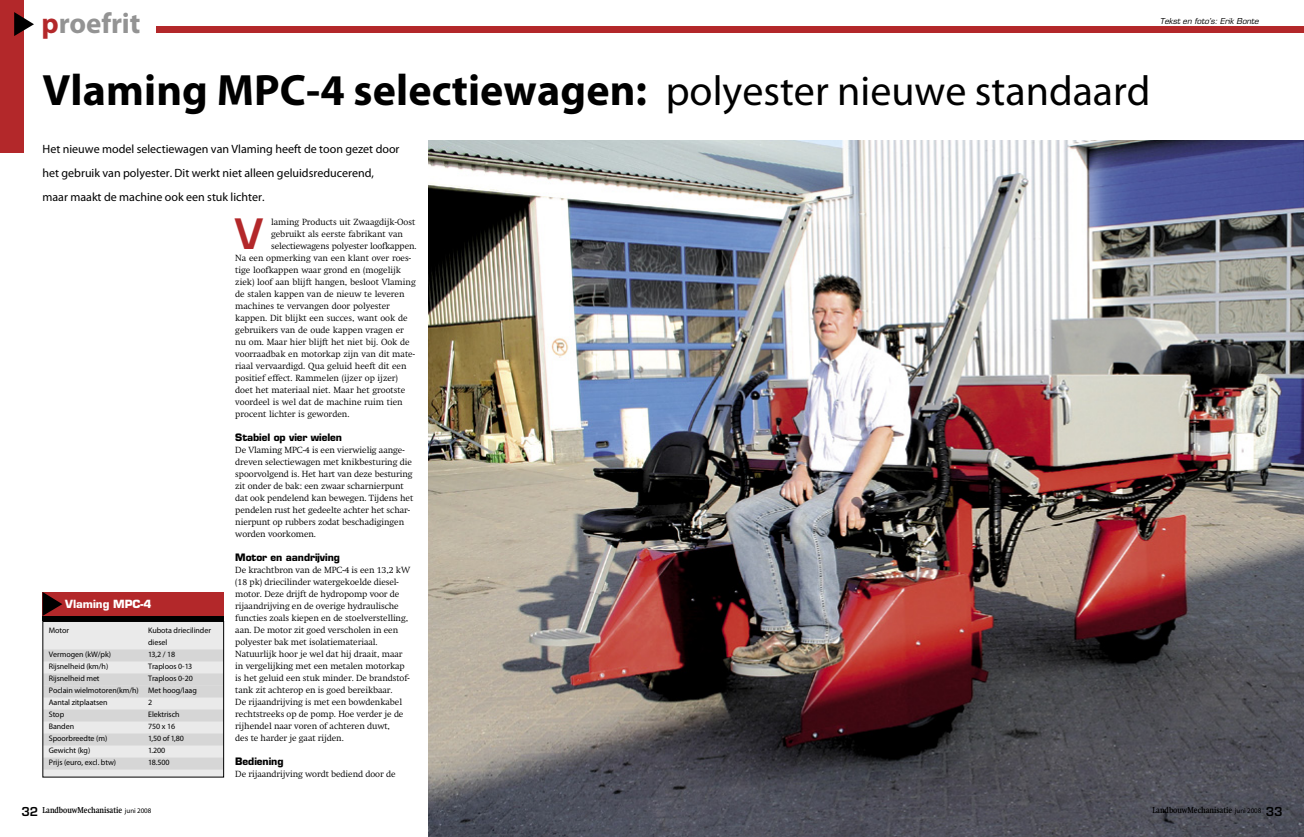
<style>
.page{position:relative;width:1304px;height:837px;background:#fff}
.page>*{position:absolute;margin:0;border:0;box-sizing:border-box;transform-origin:0 0}
.t1{font:700 44px "Myriad Pro";letter-spacing:.005em;color:#000}
.t2{font:600 40.8px "Eurostile LT Std";color:#b3282a}
.t3{font:700 29px "Myriad Pro";letter-spacing:-.005em;color:#939393}
.t4{font:12px/24px "Myriad Pro";color:#000}
.t5{font:700 11px "Eurostile LT Std";color:#fff}
.t6{font:700 10px "Eurostile LT Std";letter-spacing:-.005em;color:#000}
.t7{font:300 8.8px/12px "Swift";letter-spacing:-.005em;color:#000}
.t8{font:700 8.4px "Swift";letter-spacing:-.005em;color:#000;scale:.83 1}
.t9{font:8px/12px "Myriad Pro";letter-spacing:-.005em;color:#000}
.t10{font:italic 8px "Eurostile LT Std";color:#000}
.s1{color:#b3282a}
.s2{font-weight:400;font-size:42px}
.s3{font-family:"Eurostile LT Std";font-weight:600;font-size:12px}
.s4{font-family:"Myriad Pro";font-weight:400;font-size:7px}
</style>
<div class="page">
<div style="left:0;top:0;width:24px;height:153px;background:#b3282a"></div>
<div style="left:156px;top:27px;width:496px;height:6px;background:#b3282a"></div>
<svg style="left:14px;top:12px;width:20px;height:24px"></svg>
<div style="left:652px;top:27px;width:652px;height:6px;background:#b3282a"></div>
<img style="left:428px;top:141px;width:876px;height:695px">
<div style="left:43px;top:615px;width:181px;height:6px;background:#000"></div>
<div style="left:43px;top:591px;width:181px;height:24px;background:#b3282a"></div>
<svg style="left:43px;top:591px;width:19px;height:24px"></svg>
<div style="left:43px;top:621px;width:181px;height:155px;background:#eaeaea"></div>
<div style="left:43px;top:649px;width:180px;height:12px;background:#d6d6d6"></div>
<div style="left:43px;top:673px;width:180px;height:12px;background:#d6d6d6"></div>
<div style="left:43px;top:685px;width:180px;height:12px;background:#d6d6d6"></div>
<div style="left:43px;top:709px;width:180px;height:12px;background:#d6d6d6"></div>
<div style="left:43px;top:733px;width:180px;height:12px;background:#d6d6d6"></div>
<div style="left:43px;top:757px;width:180px;height:12px;background:#d6d6d6"></div>
<div style="left:43px;top:621px;width:181px;height:156px;border:1px solid #000"></div>
<h3 class="t3" style="left:42px;top:7px;width:100px"><span class="s1">p</span>roefrit</h3>
<p class="t10" style="left:1160px;top:17px;width:100px">Tekst en foto’s: Erik Bonte</p>
<h1 class="t1" style="left:43px;top:65px;width:1110px">Vlaming MPC-4 selectiewagen: <span class="s2">polyester nieuwe standaard</span></h1>
<h3 class="t4" style="left:43px;top:137px;width:359px">Het nieuwe model selectiewagen van Vlaming heeft de toon gezet door het gebruik van polyester. Dit werkt niet alleen geluidsreducerend, maar maakt de machine ook een stuk lichter.</h3>
<h2 class="t2" style="left:235px;top:208px;width:29px">V</h2>
<p class="t7" style="left:271px;top:216px;width:146px">laming Products uit Zwaagdijk-Oost</p>
<p class="t7" style="left:271px;top:228px;width:133px">gebruikt als eerste fabrikant van</p>
<p class="t7" style="left:271px;top:240px;width:147px">selectiewagens polyester loofkappen.</p>
<p class="t7" style="left:235px;top:252px;width:177px">Na een opmerking van een klant over roes-</p>
<p class="t7" style="left:235px;top:264px;width:167px">tige loofkappen waar grond en (mogelijk</p>
<p class="t7" style="left:235px;top:276px;width:182px">ziek) loof aan blijft hangen, besloot Vlaming</p>
<p class="t7" style="left:235px;top:288px;width:171px">de stalen kappen van de nieuw te leveren</p>
<p class="t7" style="left:235px;top:300px;width:156px">machines te vervangen door polyester</p>
<p class="t7" style="left:235px;top:312px;width:174px">kappen. Dit blijkt een succes, want ook de</p>
<p class="t7" style="left:235px;top:324px;width:170px">gebruikers van de oude kappen vragen er</p>
<p class="t7" style="left:235px;top:336px;width:176px">nu om. Maar hier blijft het niet bij. Ook de</p>
<p class="t7" style="left:235px;top:348px;width:181px">voorraadbak en motorkap zijn van dit mate-</p>
<p class="t7" style="left:235px;top:360px;width:173px">riaal vervaardigd. Qua geluid heeft dit een</p>
<p class="t7" style="left:235px;top:372px;width:164px">positief effect. Rammelen (ijzer op ijzer)</p>
<p class="t7" style="left:235px;top:384px;width:171px">doet het materiaal niet. Maar het grootste</p>
<p class="t7" style="left:235px;top:396px;width:169px">voordeel is wel dat de machine ruim tien</p>
<p class="t7" style="left:235px;top:408px;width:116px">procent lichter is geworden.</p>
<p class="t6" style="left:235px;top:431px;width:108px">Stabiel op vier wielen</p>
<p class="t7" style="left:235px;top:444px;width:180px">De Vlaming MPC-4 is een vierwielig aange&shy;dreven selectiewagen met knikbesturing die spoorvolgend is. Het hart van deze besturing zit onder de bak: een zwaar scharnierpunt dat ook pendelend kan bewegen. Tijdens het pendelen rust het gedeelte achter het schar&shy;nierpunt op rubbers zodat beschadigingen worden voorkomen.</p>
<p class="t6" style="left:235px;top:551px;width:106px">Motor en aandrijving</p>
<p class="t7" style="left:235px;top:564px;width:177px">De krachtbron van de MPC-4 is een 13,2 kW (18 pk) driecilinder watergekoelde diesel&shy;motor. Deze drijft de hydropomp voor de rijaandrijving en de overige hydraulische functies zoals kiepen en de stoelverstelling, aan. De motor zit goed verscholen in een polyester bak met isolatiemateriaal.<br>Natuurlijk hoor je wel dat hij draait, maar in vergelijking met een metalen motorkap is het geluid een stuk minder. De brandstof&shy;tank zit achterop en is goed bereikbaar.<br>De rijaandrijving is met een bowdenkabel rechtstreeks op de pomp. Hoe verder je de rijhendel naar voren of achteren duwt,<br>des te harder je gaat rijden.</p>
<p class="t6" style="left:235px;top:755px;width:50px">Bediening</p>
<p class="t7" style="left:235px;top:768px;width:162px">De rijaandrijving wordt bediend door de</p>
<p class="t5" style="left:65px;top:597px;width:88px">Vlaming MPC-4</p>
<p class="t9" style="left:49px;top:624px;width:22px">Motor</p>
<p class="t9" style="left:148px;top:624px;width:64px">Kubota driecilinder diesel</p>
<p class="t9" style="left:49px;top:648px;width:64px">Vermogen (kW/pk)</p>
<p class="t9" style="left:148px;top:648px;width:29px">13,2 / 18</p>
<p class="t9" style="left:49px;top:660px;width:61px">Rijsnelheid (km/h)</p>
<p class="t9" style="left:148px;top:660px;width:45px">Traploos 0-13</p>
<p class="t9" style="left:49px;top:672px;width:52px">Rijsnelheid met</p>
<p class="t9" style="left:49px;top:672px;width:150px;text-indent:99px">Traploos 0-20<br>Poclain wielmotoren(km/h) Met hoog/laag<br>Aantal zitplaatsen</p>
<p class="t9" style="left:148px;top:696px;width:6px">2</p>
<p class="t9" style="left:49px;top:708px;width:17px">Stop</p>
<p class="t9" style="left:148px;top:708px;width:33px">Elektrisch</p>
<p class="t9" style="left:49px;top:720px;width:27px">Banden</p>
<p class="t9" style="left:148px;top:720px;width:29px">750 x 16</p>
<p class="t9" style="left:49px;top:732px;width:60px">Spoorbreedte (m)</p>
<p class="t9" style="left:148px;top:732px;width:37px">1,50 of 1,80</p>
<p class="t9" style="left:49px;top:744px;width:43px">Gewicht (kg)</p>
<p class="t9" style="left:148px;top:744px;width:19px">1.200</p>
<p class="t9" style="left:49px;top:756px;width:69px">Prijs (euro, excl. btw)</p>
<p class="t9" style="left:148px;top:756px;width:23px">18.500</p>
<p class="t8" style="left:21px;top:805px;width:158px"><span class="s3">32</span> LandbouwMechanisatie <span class="s4">juni 2008</span></p>
<p class="t8" style="left:1152px;top:805px;width:158px">LandbouwMechanisatie <span class="s4">juni 2008</span> <span class="s3">33</span></p>
</div>
